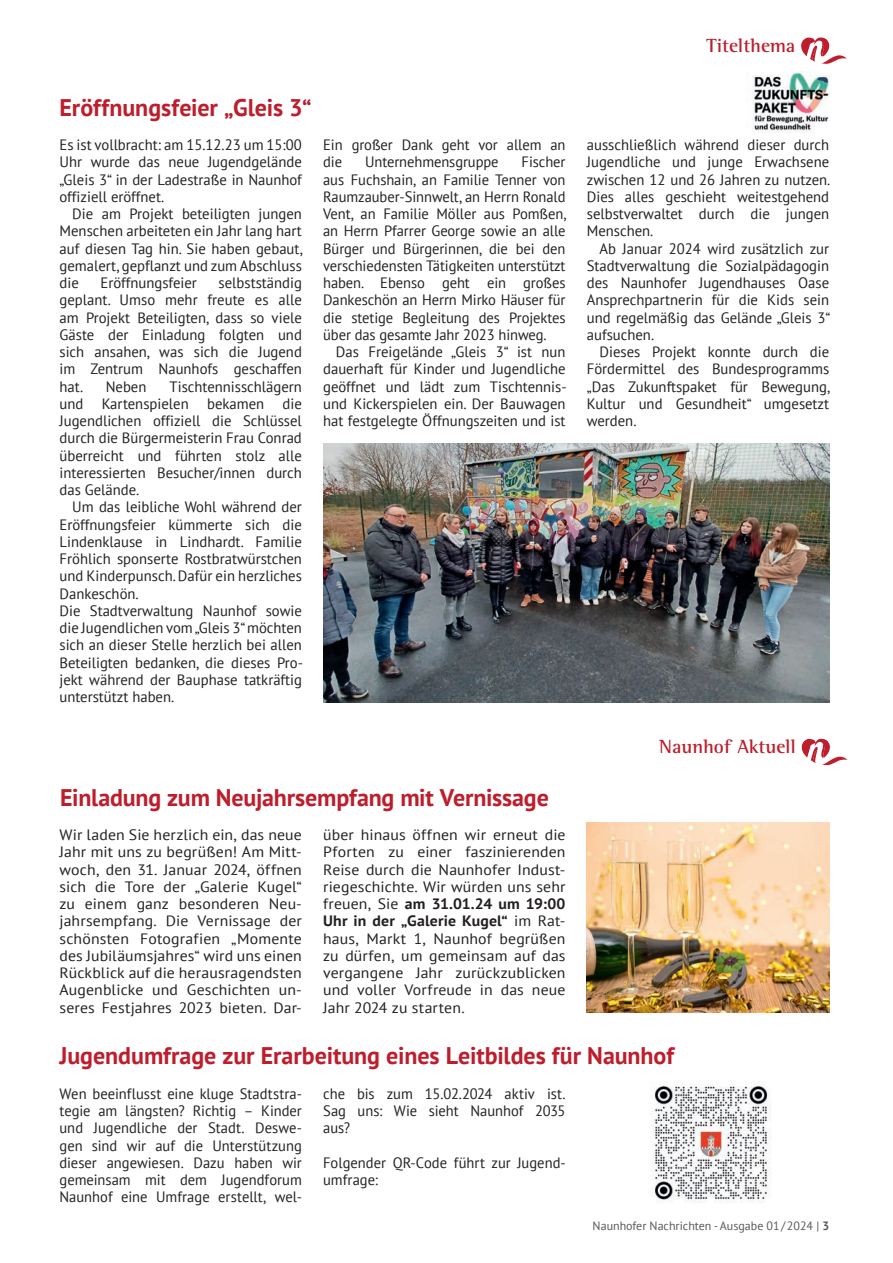
<style>
.page{position:relative;width:893px;height:1263px;background:#fff}
.page>*{position:absolute;margin:0;border:0;box-sizing:border-box;transform-origin:0 0}
.t1{font:700 24px "PT Sans";letter-spacing:-.005em;color:#be1d2c}
.t2{font:700 19.5px "Rotis Semi Serif Std";letter-spacing:.005em;color:#be1d2c}
.t3{font:15px/17.2px "PT Sans";color:#231f20;text-align:justify}
.t4{font:15px/17.2px "PT Sans";color:#231f20;text-align:justify;scale:1.05 1}
.t5{font:12px "PT Sans";color:#57585a}
.s1{font-weight:700}
</style>
<div class="page">
<svg style="left:801px;top:37px;width:46px;height:27px"></svg>
<img style="left:323px;top:443px;width:506px;height:259px">
<img style="left:752px;top:71px;width:77px;height:62px">
<svg style="left:802px;top:739px;width:46px;height:26px"></svg>
<img style="left:587px;top:823px;width:242px;height:190px">
<img style="left:650px;top:1082px;width:121px;height:121px">
<h1 class="t1" style="left:60px;top:91px;width:253px">Eröffnungsfeier „Gleis 3“</h1>
<p class="t3" style="left:60px;top:136px;width:244px">Es ist vollbracht: am 15.12.23 um 15:00<br>Uhr wurde das neue Jugendgelände „Gleis 3“ in der Ladestraße in Naunhof offiziell eröffnet.</p>
<p class="t3" style="left:60px;top:205px;width:245px;text-indent:13px">Die am Projekt beteiligten jungen Menschen arbeiteten ein Jahr lang hart auf diesen Tag hin. Sie haben gebaut, gemalert, gepflanzt und zum Abschluss die</p>
<p class="t3" style="left:60px;top:274px;width:244px;text-indent:159px">selbstständig geplant. Umso mehr freute es alle am Projekt Beteiligten, dass so viele Gäste der Einladung folgten und sich ansahen, was sich die Jugend im Zentrum Naunhofs geschaffen hat.</p>
<p class="t3" style="left:100px;top:274px;width:98px">Eröffnungsfeier</p>
<p class="t3" style="left:106px;top:377px;width:42px">Neben</p>
<p class="t3" style="left:60px;top:377px;width:244px;text-indent:110px">Tischtennisschlägern und Kartenspielen bekamen die Jugendlichen offiziell die Schlüssel durch die Bürgermeisterin Frau Conrad überreicht und führten stolz alle interessierten Besucher/innen durch das Gelände.</p>
<p class="t3" style="left:60px;top:498px;width:245px;text-align:left;text-indent:13px">Um das leibliche Wohl während der Eröffnungsfeier kümmerte sich die Lindenklause in Lindhardt. Familie Fröhlich sponserte Rostbratwürstchen und Kinderpunsch. Dafür ein herzliches Dankeschön.<br>Die Stadtverwaltung Naunhof sowie die Jugendlichen vom „Gleis 3“ möchten sich an dieser Stelle herzlich bei allen Beteiligten bedanken, die dieses Pro&shy;jekt während der Bauphase tatkräftig unterstützt haben.</p>
<p class="t3" style="left:323px;top:136px;width:244px">Ein großer Dank geht vor allem an die</p>
<p class="t3" style="left:323px;top:153px;width:245px;text-indent:198px">Fischer aus Fuchshain, an Familie Tenner von Raumzauber-Sinnwelt, an Herrn Ronald Vent, an Familie Möller aus Pomßen, an Herrn Pfarrer George sowie an alle Bürger und Bürgerinnen, die bei den verschiedensten Tätigkeiten unterstützt haben. Ebenso geht ein großes Dankeschön an Herrn Mirko Häuser für die stetige Begleitung des Projektes über das gesamte Jahr 2023 hinweg.</p>
<p class="t3" style="left:323px;top:343px;width:245px;text-indent:13px">Das Freigelände „Gleis 3“ ist nun dauerhaft für Kinder und Jugendliche geöffnet und lädt zum Tischtennis&shy;und Kickerspielen ein. Der Bauwagen hat festgelegte Öffnungszeiten und ist</p>
<p class="t3" style="left:365px;top:153px;width:135px">Unternehmensgruppe</p>
<h2 class="t2" style="left:706px;top:34px;width:90px">Titelthema</h2>
<p class="t3" style="left:587px;top:136px;width:245px">ausschließlich während dieser durch Jugendliche und junge Erwachsene zwischen 12 und 26 Jahren zu nutzen.<br>Dies alles geschieht weitestgehend selbstverwaltet durch die jungen Menschen.</p>
<p class="t3" style="left:587px;top:239px;width:245px;text-indent:13px">Ab Januar 2024 wird zusätzlich zur Stadtverwaltung die Sozialpädagogin des Naunhofer Jugendhauses Oase Ansprechpartnerin für die Kids sein und regelmäßig das Gelände „Gleis 3“ aufsuchen.</p>
<p class="t3" style="left:587px;top:343px;width:245px;text-indent:13px">Dieses Projekt konnte durch die Fördermittel des Bundesprogramms „Das Zukunftspaket für Bewegung, Kultur und Gesundheit“ umgesetzt werden.</p>
<h2 class="t2" style="left:659px;top:734px;width:138px">Naunhof Aktuell</h2>
<h1 class="t1" style="left:60px;top:781px;width:490px">Einladung zum Neujahrsempfang mit Vernissage</h1>
<p class="t4" style="left:60px;top:826px;width:232px">Wir laden Sie herzlich ein, das neue Jahr mit uns zu begrüßen! Am Mitt&shy;woch, den 31. Januar 2024, öffnen sich die Tore der „Galerie Kugel“ zu einem ganz besonderen Neu&shy;jahrsempfang. Die Vernissage der schönsten Fotografien „Momente des Jubiläumsjahres“ wird uns einen Rückblick auf die herausragendsten Augenblicke und Geschichten un&shy;seres Festjahres 2023 bieten. Dar-</p>
<p class="t4" style="left:323px;top:826px;width:232px">über hinaus öffnen wir erneut die Pforten zu einer faszinierenden Reise durch die Naunhofer Indust&shy;riegeschichte. Wir würden uns sehr freuen, Sie <span class="s1">am 31.01.24 um 19:00<br>Uhr in der „Galerie Kugel“</span> im Rat&shy;haus, Markt 1, Naunhof begrüßen zu dürfen, um gemeinsam auf das vergangene Jahr zurückzublicken und voller Vorfreude in das neue Jahr 2024 zu starten.</p>
<h1 class="t1" style="left:60px;top:1040px;width:616px">Jugendumfrage zur Erarbeitung eines Leitbildes für Naunhof</h1>
<p class="t3" style="left:60px;top:1085px;width:244px">Wen beeinflusst eine kluge Stadtstra&shy;tegie am längsten? Richtig – Kinder und Jugendliche der Stadt. Deswe&shy;gen sind wir auf die Unterstützung dieser angewiesen. Dazu haben wir gemeinsam mit dem Jugendforum Naunhof eine Umfrage erstellt, wel-</p>
<p class="t3" style="left:323px;top:1085px;width:244px">che bis zum 15.02.2024 aktiv ist.<br>Sag uns: Wie sieht Naunhof 2035 aus?</p>
<p class="t3" style="left:323px;top:1154px;width:244px">Folgender QR-Code führt zur Jugend&shy;umfrage:</p>
<p class="t5" style="left:593px;top:1218px;width:238px">Naunhofer Nachrichten - Ausgabe 01/2024 | <span class="s1">3</span></p>
</div>
